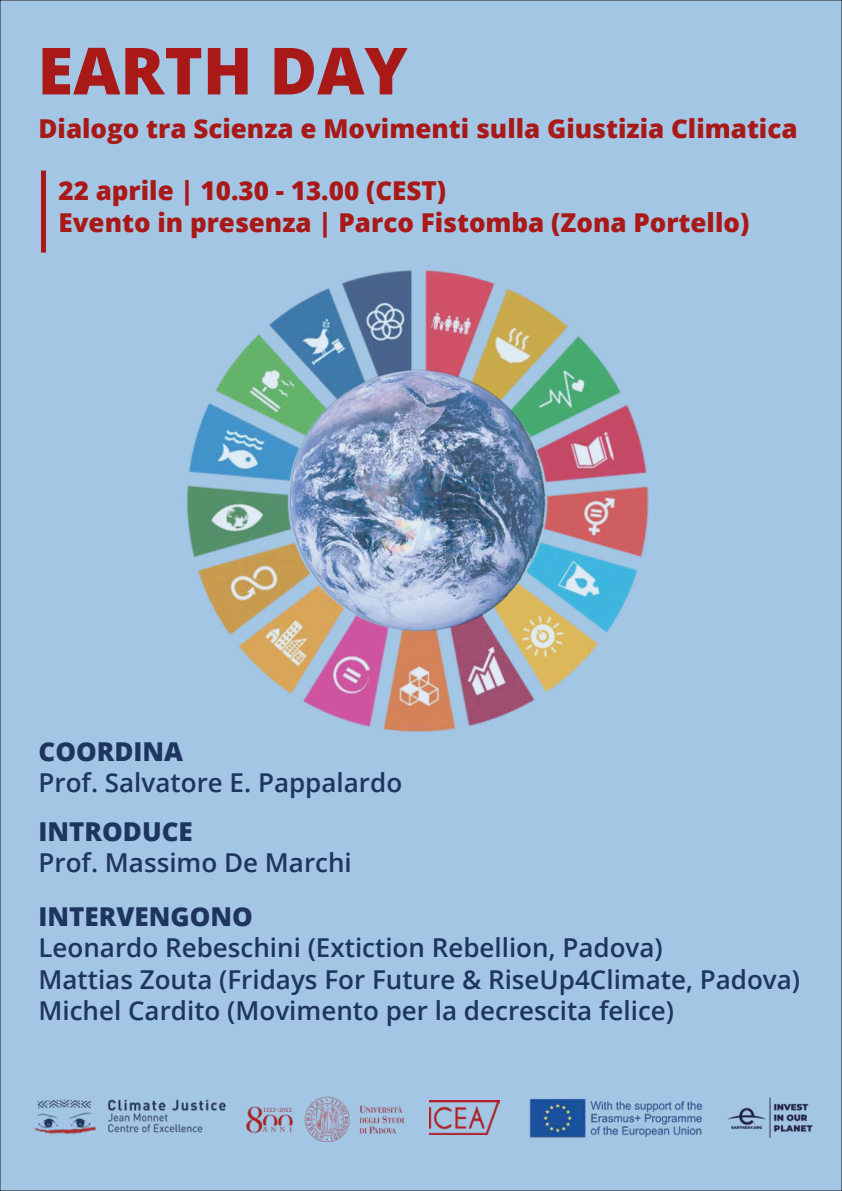
<style>
.page{position:relative;width:842px;height:1191px;background:#a4c6e5}
.page>*{position:absolute;margin:0;border:0;box-sizing:border-box;transform-origin:0 0}
.t1{font:800 65px "Open Sans";color:#a81918}
.t2{font:600 26px/31.2px "Open Sans";color:#1e355f}
.t3{font:800 26px/31.2px "Open Sans";color:#a81918}
.t4{font:800 26px "Open Sans";color:#1e355f}
</style>
<div class="page">
<img style="left:187px;top:270px;width:462px;height:462px">
<img style="left:250px;top:345px;width:337px;height:314px">
<img style="left:246px;top:1096px;width:159px;height:45px">
<img style="left:429px;top:1100px;width:71px;height:34px">
<img style="left:33px;top:1099px;width:193px;height:35px">
<img style="left:529px;top:1099px;width:173px;height:39px">
<img style="left:727px;top:1097px;width:86px;height:41px">
<div style="left:41px;top:170px;width:5px;height:82px;background:#a81918"></div>
<h1 class="t1" style="left:37px;top:21px;width:372px">EARTH DAY</h1>
<p class="t3" style="left:38px;top:111px;width:761px">Dialogo tra Scienza e Movimenti sulla Giustizia Climatica</p>
<p class="t3" style="left:58px;top:174px;width:692px">22 aprile | 10.30 - 13.00 (CEST)<br>Evento in presenza | Parco Fistomba (Zona Portello)</p>
<p class="t4" style="left:38px;top:732px;width:146px">COORDINA</p>
<p class="t2" style="left:38px;top:767px;width:365px">Prof. Salvatore E. Pappalardo</p>
<p class="t4" style="left:38px;top:812px;width:156px">INTRODUCE</p>
<p class="t2" style="left:38px;top:847px;width:315px">Prof. Massimo De Marchi</p>
<p class="t4" style="left:38px;top:897px;width:216px">INTERVENGONO</p>
<p class="t2" style="left:38px;top:931px;width:763px">Leonardo Rebeschini (Extiction Rebellion, Padova)<br>Mattias Zouta (Fridays For Future &amp; RiseUp4Climate, Padova)<br>Michel Cardito (Movimento per la decrescita felice)</p>
</div>
